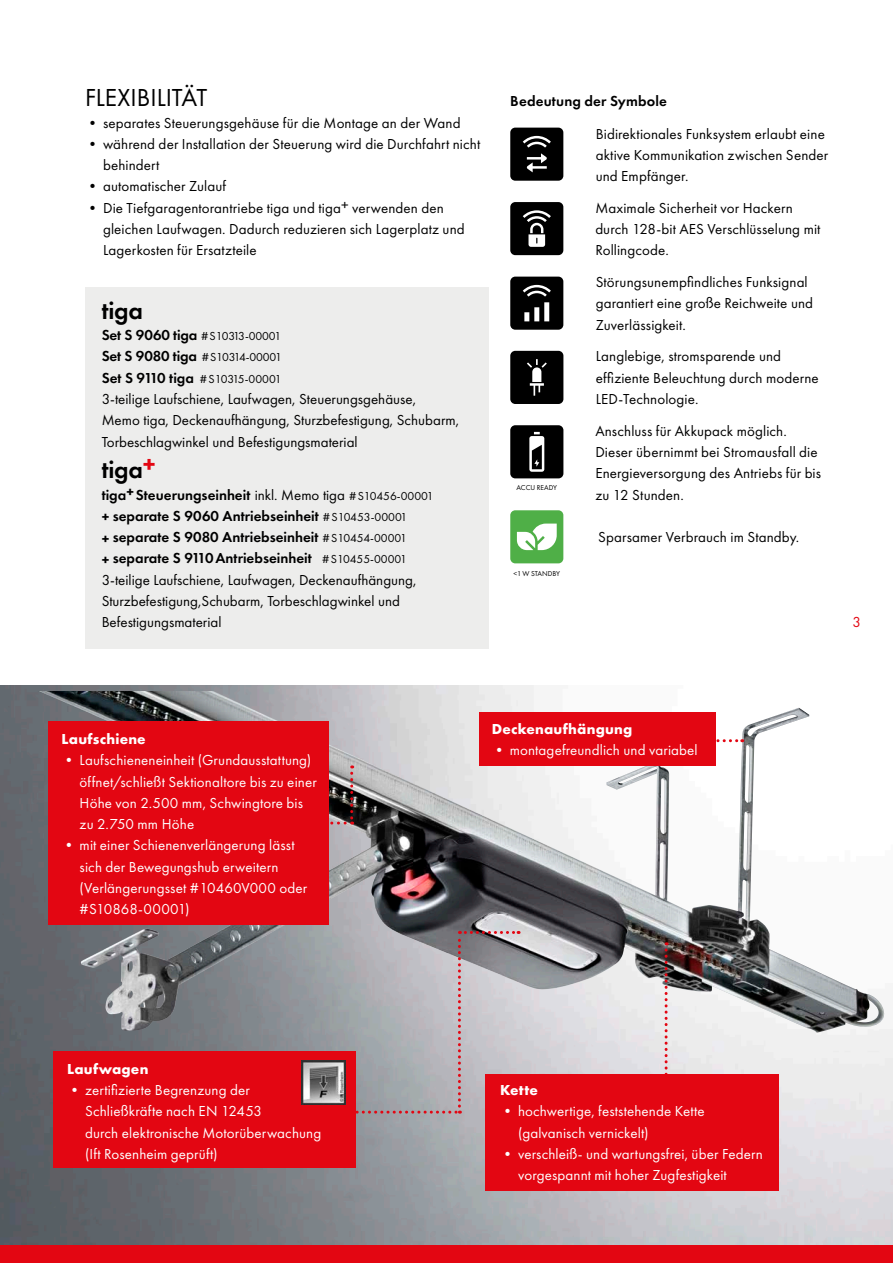
<style>
.page{position:relative;width:893px;height:1263px;background:#fff}
.page>*{position:absolute;margin:0;border:0;box-sizing:border-box;transform-origin:0 0}
.t1{font:25.5px "Futura PT";letter-spacing:-.005em;color:#000}
.t2{font:600 25.5px "Futura PT";letter-spacing:-.01em;color:#000}
.t3{font:15px/21.3px "Futura PT";letter-spacing:.005em;color:#000}
.t4{font:15px/21.3px "Futura PT";letter-spacing:.01em;color:#fff}
.t5{font:700 15px "Futura PT";letter-spacing:.015em;color:#fff}
.t6{font:600 15px "Futura PT";letter-spacing:.01em;color:#000}
.t7{font:15px "Futura PT";color:#e30612}
.t8{font:12px/21.3px "Futura PT";letter-spacing:-.01em;color:#000;text-align:justify}
.t9{font:7.35px "Futura PT";color:#000}
.s1{font-weight:600;font-size:15px}
.s2{font-weight:600}
.s3{font-size:12px}
</style>
<div class="page">
<div style="left:85px;top:287px;width:404px;height:361px;background:#ededec"></div>
<img style="left:0;top:685px;width:893px;height:561px">
<img style="left:38px;top:691px;width:847px;height:342px">
<div style="left:485px;top:1075px;width:293px;height:116px;background:#e30612"></div>
<div style="left:48px;top:721px;width:281px;height:204px;background:#e30612"></div>
<div style="left:479px;top:712px;width:236px;height:53px;background:#e30612"></div>
<svg style="left:665px;top:942px;width:3px;height:133px"></svg>
<svg style="left:715px;top:739px;width:28px;height:3px"></svg>
<svg style="left:329px;top:765px;width:24px;height:59px"></svg>
<svg style="left:345px;top:931px;width:174px;height:182px;background:#b3a7ad"></svg>
<div style="left:53px;top:1051px;width:303px;height:117px;background:#e30612"></div>
<img style="left:301px;top:1061px;width:44px;height:43px">
<svg style="left:510px;top:277px;width:53px;height:53px;background:#222"></svg>
<svg style="left:510px;top:351px;width:53px;height:53px;background:#161616"></svg>
<svg style="left:510px;top:510px;width:53px;height:53px"></svg>
<svg style="left:510px;top:128px;width:53px;height:53px;background:#1b1b1b"></svg>
<svg style="left:510px;top:425px;width:53px;height:53px;background:#222"></svg>
<svg style="left:510px;top:202px;width:53px;height:53px;background:#252525"></svg>
<div style="left:0;top:1246px;width:893px;height:17px;background:#e30612"></div>
<h1 class="t1" style="left:85px;top:83px;width:124px">FLEXIBILITÄT</h1>
<p class="t6" style="left:510px;top:92px;width:158px">Bedeutung der Symbole</p>
<p class="t3" style="left:85px;top:112px;width:377px">• separates Steuerungsgehäuse für die Montage an der Wand</p>
<p class="t3" style="left:103px;top:133px;width:379px;text-indent:-18px">• während der Installation der Steuerung wird die Durchfahrt nicht behindert</p>
<p class="t3" style="left:85px;top:176px;width:143px">• automatischer Zulauf</p>
<p class="t3" style="left:103px;top:197px;width:363px;text-indent:-18px">• Die Tiefgaragentorantriebe tiga und tiga+ verwenden den gleichen Laufwagen. Dadurch reduzieren sich Lagerplatz und<br>Lagerkosten für Ersatzteile</p>
<p class="t3" style="left:596px;top:123px;width:234px">Bidirektionales Funksystem erlaubt eine aktive Kommunikation zwischen Sender und Empfänger.</p>
<p class="t3" style="left:595px;top:197px;width:227px">Maximale Sicherheit vor Hackern durch 128-bit AES Verschlüsselung mit<br>Rollingcode.</p>
<p class="t3" style="left:596px;top:271px;width:219px">Störungsunempfindliches Funksignal garantiert eine große Reichweite und<br>Zuverlässigkeit.</p>
<p class="t3" style="left:596px;top:346px;width:225px">Langlebige, stromsparende und effiziente Beleuchtung durch moderne<br>LED-Technologie.</p>
<h1 class="t2" style="left:102px;top:294px;width:43px">tiga</h1>
<p class="t8" style="left:102px;top:325px;width:182px"><span class="s1">Set S 9060 tiga</span> #S10313-00001<br><span class="s1">Set S 9080 tiga</span> #S10314-00001<br><span class="s1">Set S 9110 tiga</span> #S10315-00001</p>
<p class="t3" style="left:102px;top:388px;width:359px">3-teilige Laufschiene, Laufwagen, Steuerungsgehäuse,<br>Memo tiga, Deckenaufhängung, Sturzbefestigung, Schubarm,<br>Torbeschlagwinkel und Befestigungsmaterial</p>
<h1 class="t2" style="left:102px;top:454px;width:55px">tiga<sup>+</sup></h1>
<p class="t3" style="left:102px;top:484px;width:333px"><span class="s2">tiga</span><sup>+</sup> <span class="s2">Steuerungseinheit</span> inkl. Memo tiga <span class="s3">#S10456-00001 </span><span class="s2">+ separate S 9060 Antriebseinheit</span> <span class="s3">#S10453-00001<br></span><span class="s2">+ separate S 9080 Antriebseinheit</span> <span class="s3">#S10454-00001<br></span><span class="s2">+ separate S 9110Antriebseinheit</span> <span class="s3">#S10455-00001<br></span>3-teilige Laufschiene, Laufwagen, Deckenaufhängung, Sturzbefestigung,Schubarm, Torbeschlagwinkel und Befestigungsmaterial</p>
<p class="t3" style="left:595px;top:420px;width:227px">Anschluss für Akkupack möglich.<br>Dieser übernimmt bei Stromausfall die<br>Energieversorgung des Antriebs für bis zu 12 Stunden.</p>
<p class="t9" style="left:516px;top:483px;width:42px">ACCU READY</p>
<p class="t3" style="left:598px;top:526px;width:202px">Sparsamer Verbrauch im Standby.</p>
<p class="t9" style="left:514px;top:569px;width:48px">&lt;1W STANDBY</p>
<p class="t7" style="left:853px;top:613px;width:10px">3</p>
<p class="t5" style="left:62px;top:729px;width:86px">Laufschiene</p>
<p class="t4" style="left:80px;top:750px;width:239px;text-indent:-18px">• Laufschieneneinheit (Grundausstattung) öffnet/schließt Sektionaltore bis zu einer Höhe von 2.500 mm, Schwingtore bis zu 2.750 mm Höhe</p>
<p class="t4" style="left:80px;top:835px;width:229px;text-indent:-18px">• mit einer Schienenverlängerung lässt sich der Bewegungshub erweitern (Verlängerungsset #10460V000 oder #S10868-00001)</p>
<p class="t5" style="left:492px;top:719px;width:142px">Deckenaufhängung</p>
<p class="t4" style="left:492px;top:739px;width:207px">• montagefreundlich und variabel</p>
<p class="t5" style="left:67px;top:1059px;width:83px">Laufwagen</p>
<p class="t4" style="left:85px;top:1079px;width:238px;text-indent:-18px">• zertifizierte Begrenzung der<br>Schließkräfte nach EN 12453<br>durch elektronische Motorüberwachung (Ift Rosenheim geprüft)</p>
<p class="t5" style="left:500px;top:1080px;width:39px">Kette</p>
<p class="t4" style="left:518px;top:1100px;width:188px;text-indent:-18px">• hochwertige, feststehende Kette (galvanisch vernickelt)</p>
<p class="t4" style="left:518px;top:1143px;width:246px;text-indent:-18px">• verschleiß- und wartungsfrei, über Federn vorgespannt mit hoher Zugfestigkeit</p>
</div>
